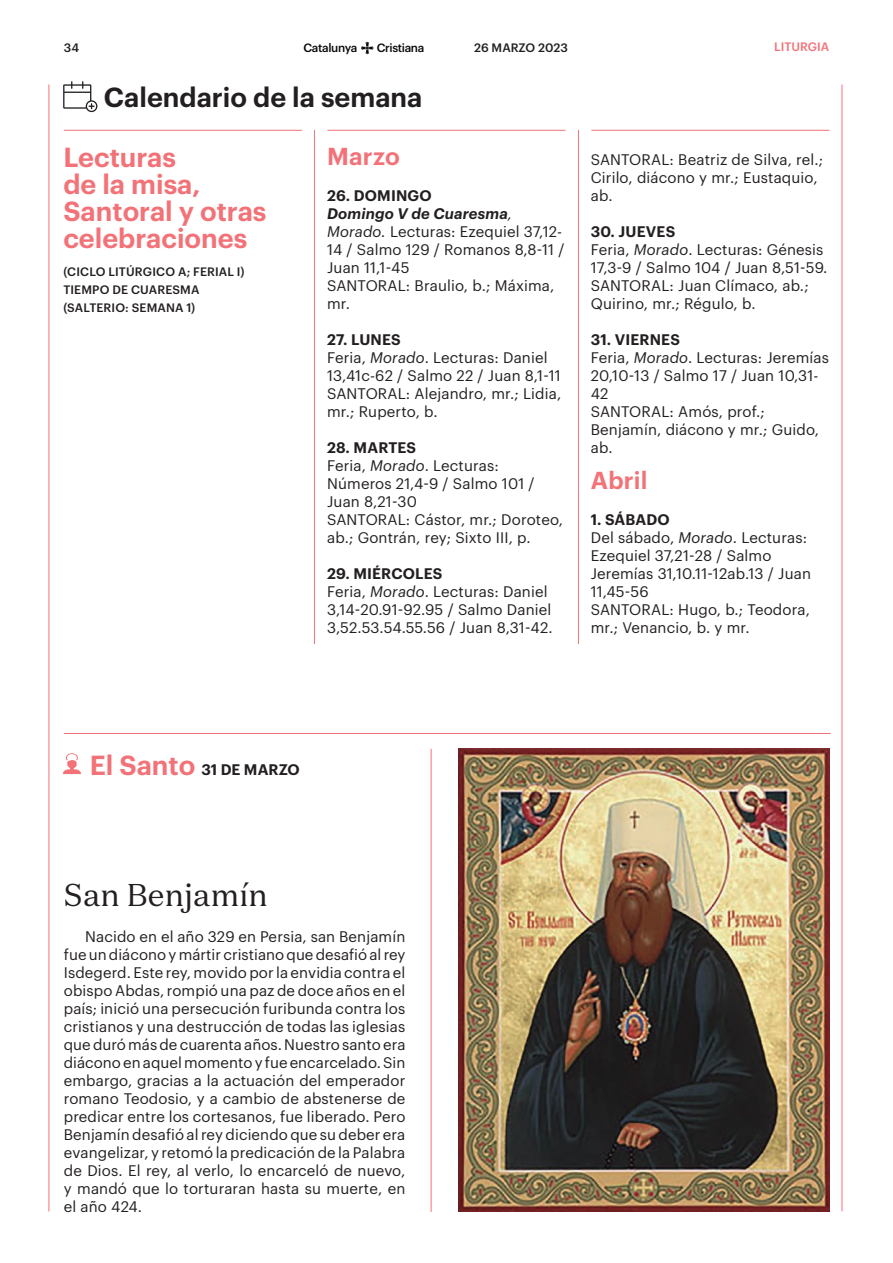
<style>
.page{position:relative;width:893px;height:1263px;background:#fff}
.page>*{position:absolute;margin:0;border:0;box-sizing:border-box;transform-origin:0 0}
.t1{font:31.5px "Domaine Text";letter-spacing:.01em;color:#231f20}
.t2{font:600 27px/27px "Graphik";color:#f27278}
.t3{font:600 27px "Graphik";color:#231f20}
.t4{font:600 24px "Graphik";letter-spacing:.01em;color:#f27278}
.t5{font:15px/18px "Graphik";letter-spacing:.01em;color:#231f20}
.t6{font:600 15px "Graphik";color:#231f20}
.t7{font:500 12px/18px "Graphik";letter-spacing:.01em;color:#231f20}
.t8{font:500 12px "Graphik";color:#f27278}
.t9{font:500 11.85px "Graphik";letter-spacing:-.03em;color:#07090c}
.s1{font-weight:600}
.s2{font-weight:600;font-style:italic}
.s3{font-style:italic}
.s4{font-size:27px;color:#f27278}
</style>
<div class="page">
<svg style="left:361px;top:42px;width:13px;height:12px"></svg>
<hr style="left:49px;top:85px;width:1px;height:1126px;background:#f27278">
<hr style="left:842px;top:85px;width:1px;height:1126px;background:#f27278">
<hr style="left:578px;top:130px;width:1px;height:514px;background:#f27278">
<hr style="left:314px;top:130px;width:1px;height:514px;background:#f27278">
<hr style="left:64px;top:130px;width:238px;height:1px;background:#f27278">
<hr style="left:327px;top:130px;width:239px;height:1px;background:#f27278">
<hr style="left:591px;top:130px;width:238px;height:1px;background:#f27278">
<hr style="left:64px;top:733px;width:767px;height:1px;background:#f27278">
<svg style="left:63px;top:81px;width:35px;height:31px"></svg>
<hr style="left:431px;top:749px;width:1px;height:463px;background:#f27278">
<svg style="left:63px;top:753px;width:18px;height:21px"></svg>
<img style="left:459px;top:749px;width:371px;height:463px">
<p class="t7" style="left:64px;top:37px;width:17px">34</p>
<p class="t9" style="left:303px;top:38px;width:55px">Catalunya</p>
<p class="t9" style="left:377px;top:38px;width:49px">Cristiana</p>
<p class="t7" style="left:474px;top:37px;width:95px">26 MARZO 2023</p>
<p class="t8" style="left:774px;top:38px;width:57px">LITURGIA</p>
<h2 class="t3" style="left:104px;top:77px;width:320px">Calendario de la semana</h2>
<h2 class="t2" style="left:63px;top:142px;width:205px">Lecturas<br>de la misa,<br>Santoral y otras celebraciones</h2>
<p class="t7" style="left:63px;top:262px;width:183px">(CICLO LITÚRGICO A; FERIAL I)<br>TIEMPO DE CUARESMA (SALTERIO: SEMANA 1)</p>
<h3 class="t4" style="left:327px;top:138px;width:74px">Marzo</h3>
<p class="t5" style="left:327px;top:185px;width:239px"><span class="s1">26. DOMINGO<br></span><span class="s2">Domingo V de Cuaresma</span><span class="s3">,<br>Morado.</span> Lecturas: Ezequiel 37,12-<br>14 / Salmo 129 / Romanos 8,8-11 /<br>Juan 11,1-45<br>SANTORAL: Braulio, b.; Máxima, mr.</p>
<p class="t5" style="left:327px;top:329px;width:236px"><span class="s1">27. LUNES<br></span>Feria, <span class="s3">Morado</span>. Lecturas: Daniel<br>13,41c-62 / Salmo 22 / Juan 8,1-11<br>SANTORAL: Alejandro, mr.; Lidia, mr.; Ruperto, b.</p>
<p class="t5" style="left:327px;top:437px;width:237px"><span class="s1">28. MARTES<br></span>Feria, <span class="s3">Morado</span>. Lecturas:<br>Números 21,4-9 / Salmo 101 /<br>Juan 8,21-30<br>SANTORAL: Cástor, mr.; Doroteo, ab.; Gontrán, rey; Sixto III, p.</p>
<p class="t5" style="left:327px;top:563px;width:227px"><span class="s1">29. MIÉRCOLES<br></span>Feria, <span class="s3">Morado</span>. Lecturas: Daniel<br>3,14-20.91-92.95 / Salmo Daniel<br>3,52.53.54.55.56 / Juan 8,31-42.</p>
<p class="t5" style="left:591px;top:149px;width:234px">SANTORAL: Beatriz de Silva, rel.;<br>Cirilo, diácono y mr.; Eustaquio, ab.</p>
<p class="t5" style="left:591px;top:221px;width:238px"><span class="s1">30. JUEVES<br></span>Feria, <span class="s3">Morado</span>. Lecturas: Génesis<br>17,3-9 / Salmo 104 / Juan 8,51-59.<br>SANTORAL: Juan Clímaco, ab.;<br>Quirino, mr.; Régulo, b.</p>
<p class="t5" style="left:591px;top:329px;width:240px"><span class="s1">31. VIERNES<br></span>Feria, <span class="s3">Morado</span>. Lecturas: Jeremías<br>20,10-13 / Salmo 17 / Juan 10,31-<br>42<br>SANTORAL: Amós, prof.;<br>Benjamín, diácono y mr.; Guido, ab.</p>
<h3 class="t4" style="left:591px;top:462px;width:58px">Abril</h3>
<p class="t5" style="left:591px;top:509px;width:222px"><span class="s1">1. SÁBADO<br></span>Del sábado, <span class="s3">Morado</span>. Lecturas:<br>Ezequiel 37,21-28 / Salmo<br>Jeremías 31,10.11-12ab.13 / Juan<br>11,45-56<br>SANTORAL: Hugo, b.; Teodora, mr.; Venancio, b. y mr.</p>
<p class="t6" style="left:90px;top:758px;width:211px"><span class="s4">El Santo</span> 31 DE MARZO</p>
<h1 class="t1" style="left:64px;top:875px;width:206px">San Benjamín</h1>
<p class="t5" style="left:64px;top:926px;width:343px;text-align:justify;text-indent:21px">Nacido en el año 329 en Persia, san Benjamín fue un diácono y mártir cristiano que desafió al rey Isdegerd. Este rey, movido por la envidia contra el obispo Abdas, rompió una paz de doce años en el país; inició una persecución furibunda contra los cristianos y una destrucción de todas las iglesias que duró más de cuarenta años. Nuestro santo era diácono en aquel momento y fue encarcelado. Sin embargo, gracias a la actuación del emperador romano Teodosio, y a cambio de abstenerse de predicar entre los cortesanos, fue liberado. Pero Benjamín desafió al rey diciendo que su deber era evangelizar, y retomó la predicación de la Palabra de Dios. El rey, al verlo, lo encarceló de nuevo, y mandó que lo torturaran hasta su muerte, en el año 424.</p>
</div>
